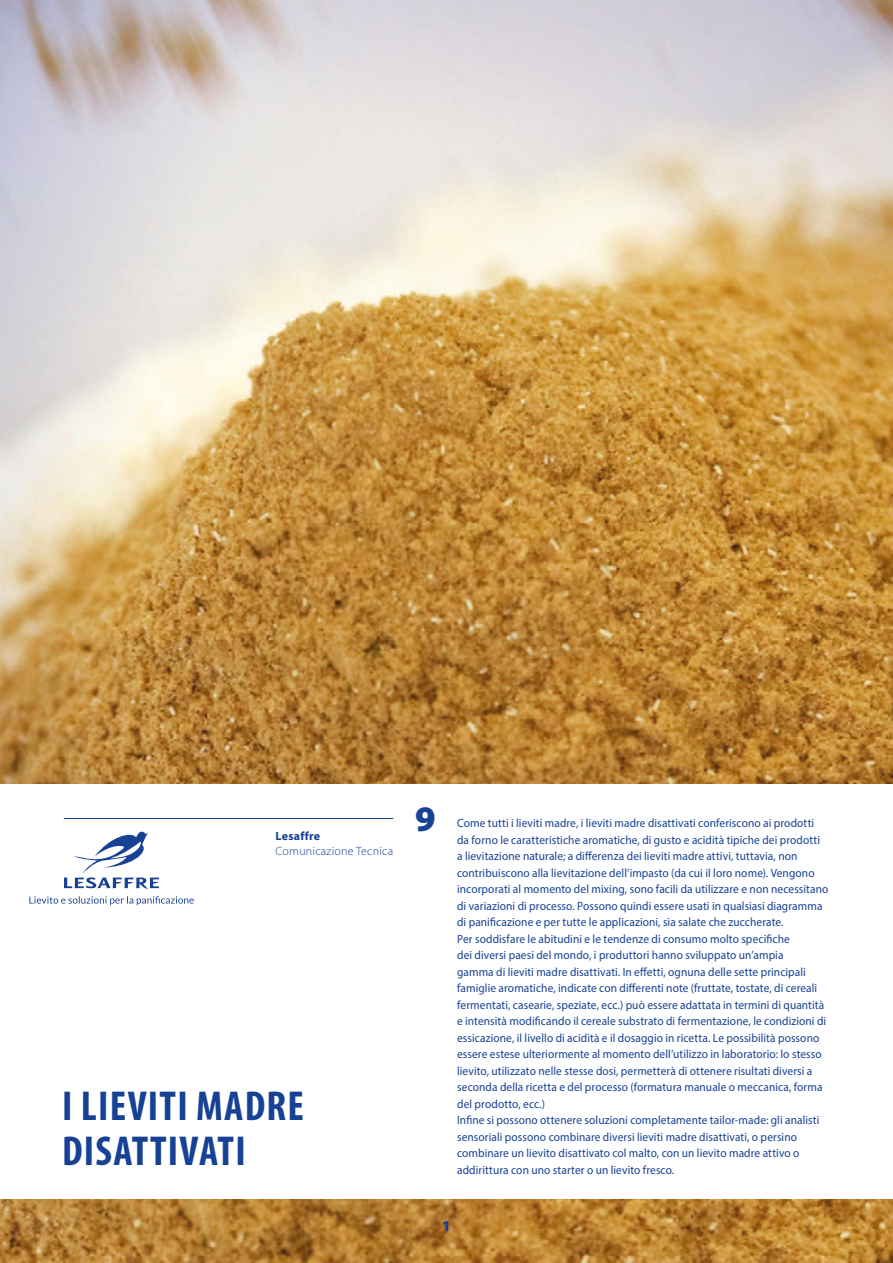
<style>
.page{position:relative;width:893px;height:1263px;background:#fff}
.page>*{position:absolute;margin:0;border:0;box-sizing:border-box;transform-origin:0 0}
.t1{font:700 condensed 42px/45px "Myriad Pro";letter-spacing:.03em;color:#164194}
.t2{font:900 36px "Myriad Pro";color:#164194}
.t3{font:900 15px "Myriad Pro";color:#164194}
.t4{font:12px/16.5px "Myriad Pro";letter-spacing:.01em;color:#164194;scale:.95 1}
.t5{font:300 12px "Myriad Pro";letter-spacing:.02em;color:#164194}
.t6{font:700 12px "Myriad Pro";letter-spacing:.02em;color:#164194}
</style>
<div class="page">
<img style="left:0;top:0;width:893px;height:784px">
<img style="left:0;top:1199px;width:893px;height:64px">
<hr style="left:64px;top:818px;width:329px;height:1px;background:#164194">
<svg style="left:64px;top:831px;width:95px;height:58px"></svg>
<svg style="left:29px;top:896px;width:165px;height:9px"></svg>
<p class="t6" style="left:276px;top:828px;width:46px">Lesaffre</p>
<p class="t5" style="left:276px;top:844px;width:119px">Comunicazione Tecnica</p>
<h1 class="t1" style="left:62px;top:1082px;width:244px">I LIEVITI MADRE<br>DISATTIVATI</h1>
<h2 class="t2" style="left:415px;top:795px;width:22px">9</h2>
<p class="t4" style="left:457px;top:815px;width:392px">Come tutti i lieviti madre, i lieviti madre disattivati conferiscono ai prodotti da forno le caratteristiche aromatiche, di gusto e acidità tipiche dei prodotti a lievitazione naturale; a differenza dei lieviti madre attivi, tuttavia, non contribuiscono alla lievitazione dell’impasto (da cui il loro nome). Vengono incorporati al momento del mixing, sono facili da utilizzare e non necessitano di variazioni di processo. Possono quindi essere usati in qualsiasi diagramma di panificazione e per tutte le applicazioni, sia salate che zuccherate.<br>Per soddisfare le abitudini e le tendenze di consumo molto specifiche<br>dei diversi paesi del mondo, i produttori hanno sviluppato un’ampia<br>gamma di lieviti madre disattivati. In effetti, ognuna delle sette principali famiglie aromatiche, indicate con differenti note (fruttate, tostate, di cereali fermentati, casearie, speziate, ecc.) può essere adattata in termini di quantità e intensità modificando il cereale substrato di fermentazione, le condizioni di essicazione, il livello di acidità e il dosaggio in ricetta. Le possibilità possono essere estese ulteriormente al momento dell’utilizzo in laboratorio: lo stesso lievito, utilizzato nelle stesse dosi, permetterà di ottenere risultati diversi a seconda della ricetta e del processo (formatura manuale o meccanica, forma del prodotto, ecc.)<br>Infine si possono ottenere soluzioni completamente tailor-made: gli analisti sensoriali possono combinare diversi lieviti madre disattivati, o persino combinare un lievito disattivato col malto, con un lievito madre attivo o addirittura con uno starter o un lievito fresco.</p>
<p class="t3" style="left:442px;top:1216px;width:10px">1</p>
</div>
